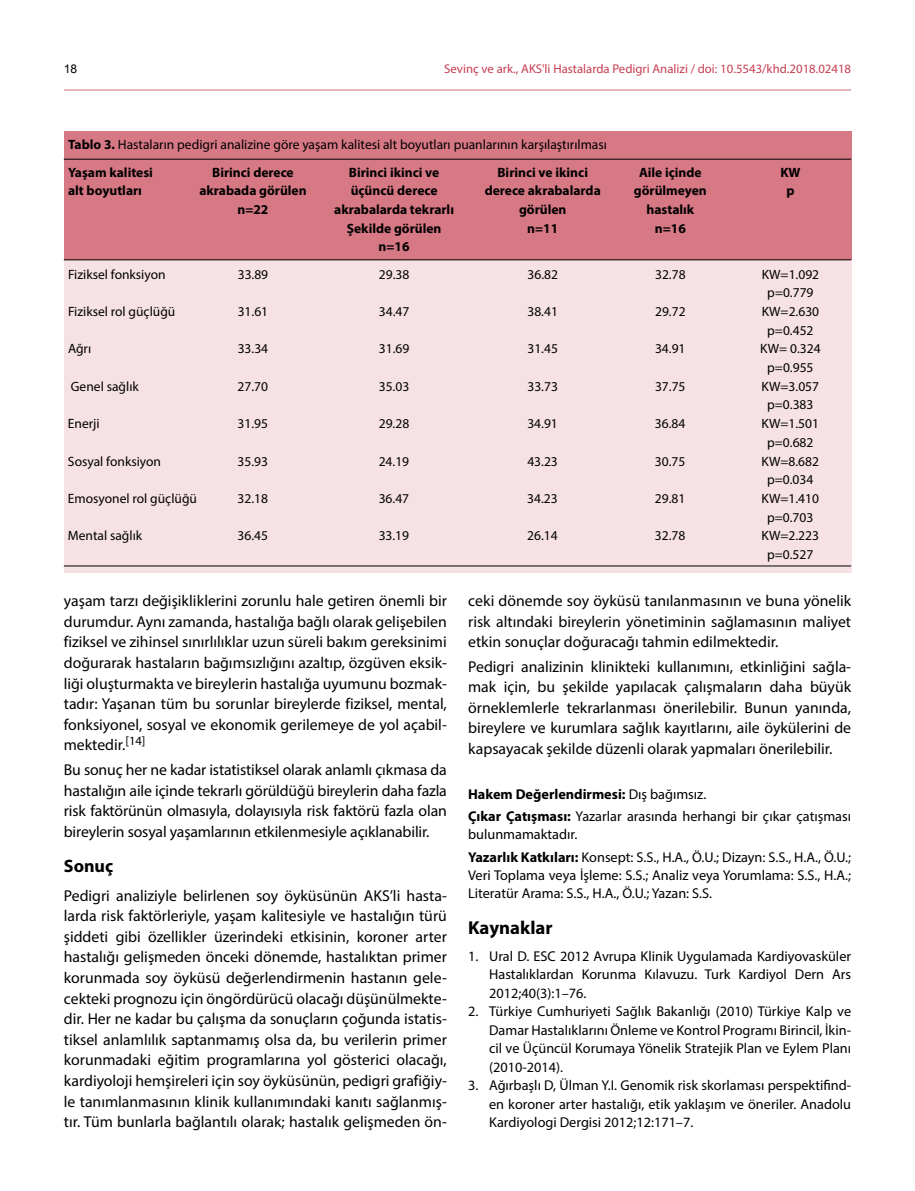
<style>
.page{position:relative;width:915px;height:1191px;background:#fff}
.page>*{position:absolute;margin:0;border:0;box-sizing:border-box;transform-origin:0 0}
.t1{font:700 18.75px "Myriad Pro";color:#000}
.t2{font:700 18px "Myriad Pro";color:#000}
.t3{font:15.75px/20.5px "Myriad Pro";color:#000;text-align:justify}
.t4{font:14.25px/18.5px "Myriad Pro";color:#000}
.t5{font:13.5px/18.8px "Myriad Pro";color:#000;text-align:center}
.t6{font:700 13.5px "Myriad Pro";color:#000}
.t7{font:12.75px "Myriad Pro";color:#c63e51}
.t8{font:12px "Arial";color:#000}
.s1{font-weight:700}
</style>
<div class="page">
<hr style="left:64px;top:89px;width:786px;height:2px;background:#e29fa8">
<div style="left:64px;top:163px;width:786px;height:410px;background:#f6e2e5"></div>
<div style="left:64px;top:131px;width:786px;height:128px;background:#d77885"></div>
<hr style="left:64px;top:159px;width:786px;height:1px;background:#000">
<hr style="left:64px;top:259px;width:786px;height:1px;background:#000">
<hr style="left:64px;top:566px;width:786px;height:1px;background:#000">
<p class="t8" style="left:64px;top:60px;width:15px">18</p>
<p class="t7" style="left:444px;top:61px;width:408px">Sevinç ve ark., AKS'li Hastalarda Pedigri Analizi / doi: 10.5543/khd.2018.02418</p>
<p class="t5" style="left:68px;top:131px;width:540px;line-height:27.2px;text-align:left"><span class="s1">Tablo 3.</span> Hastaların pedigri analizine göre yaşam kalitesi alt boyutları puanlarının karşılaştırılması<br><span class="s1">Yaşam kalitesi</span></p>
<p class="t6" style="left:212px;top:163px;width:83px">Birinci derece</p>
<p class="t6" style="left:349px;top:163px;width:92px">Birinci ikinci ve</p>
<p class="t6" style="left:497px;top:163px;width:92px">Birinci ve ikinci</p>
<p class="t6" style="left:638px;top:163px;width:64px">Aile içinde</p>
<p class="t6" style="left:780px;top:163px;width:22px">KW</p>
<p class="t6" style="left:68px;top:182px;width:75px">alt boyutları</p>
<p class="t6" style="left:199px;top:182px;width:109px">akrabada görülen</p>
<p class="t6" style="left:350px;top:182px;width:88px">üçüncü derece</p>
<p class="t6" style="left:484px;top:182px;width:118px">derece akrabalarda</p>
<p class="t6" style="left:633px;top:182px;width:74px">görülmeyen</p>
<p class="t6" style="left:786px;top:182px;width:10px">p</p>
<p class="t6" style="left:237px;top:201px;width:32px">n=22</p>
<p class="t6" style="left:334px;top:201px;width:121px">akrabalarda tekrarlı</p>
<p class="t6" style="left:519px;top:201px;width:49px">görülen</p>
<p class="t6" style="left:646px;top:201px;width:49px">hastalık</p>
<p class="t6" style="left:346px;top:219px;width:96px">Şekilde görülen</p>
<p class="t6" style="left:527px;top:219px;width:32px">n=11</p>
<p class="t6" style="left:654px;top:219px;width:32px">n=16</p>
<p class="t6" style="left:378px;top:238px;width:32px">n=16</p>
<p class="t5" style="left:68px;top:264px;width:99px">Fiziksel fonksiyon</p>
<p class="t5" style="left:238px;top:264px;width:32px">33.89</p>
<p class="t5" style="left:379px;top:264px;width:32px">29.38</p>
<p class="t5" style="left:527px;top:264px;width:32px">36.82</p>
<p class="t5" style="left:655px;top:264px;width:32px">32.78</p>
<p class="t5" style="left:761px;top:264px;width:59px">KW=1.092 p=0.779</p>
<p class="t5" style="left:68px;top:302px;width:109px">Fiziksel rol güçlüğü</p>
<p class="t5" style="left:237px;top:302px;width:32px">31.61</p>
<p class="t5" style="left:378px;top:302px;width:32px">34.47</p>
<p class="t5" style="left:527px;top:302px;width:32px">38.41</p>
<p class="t5" style="left:654px;top:302px;width:32px">29.72</p>
<p class="t5" style="left:761px;top:302px;width:59px">KW=2.630 p=0.452</p>
<p class="t5" style="left:68px;top:339px;width:25px">Ağrı</p>
<p class="t5" style="left:237px;top:339px;width:32px">33.34</p>
<p class="t5" style="left:378px;top:339px;width:32px">31.69</p>
<p class="t5" style="left:527px;top:339px;width:32px">31.45</p>
<p class="t5" style="left:654px;top:339px;width:32px">34.91</p>
<p class="t5" style="left:760px;top:339px;width:62px">KW= 0.324 p=0.955</p>
<p class="t5" style="left:71px;top:377px;width:69px">Genel sağlık</p>
<p class="t5" style="left:237px;top:377px;width:32px">27.70</p>
<p class="t5" style="left:378px;top:377px;width:32px">35.03</p>
<p class="t5" style="left:527px;top:377px;width:32px">33.73</p>
<p class="t5" style="left:654px;top:377px;width:32px">37.75</p>
<p class="t5" style="left:761px;top:377px;width:59px">KW=3.057 p=0.383</p>
<p class="t5" style="left:68px;top:414px;width:33px">Enerji</p>
<p class="t5" style="left:237px;top:414px;width:32px">31.95</p>
<p class="t5" style="left:378px;top:414px;width:32px">29.28</p>
<p class="t5" style="left:527px;top:414px;width:32px">34.91</p>
<p class="t5" style="left:654px;top:414px;width:32px">36.84</p>
<p class="t5" style="left:761px;top:414px;width:59px">KW=1.501 p=0.682</p>
<p class="t5" style="left:68px;top:451px;width:94px">Sosyal fonksiyon</p>
<p class="t5" style="left:237px;top:451px;width:32px">35.93</p>
<p class="t5" style="left:378px;top:451px;width:32px">24.19</p>
<p class="t5" style="left:527px;top:451px;width:32px">43.23</p>
<p class="t5" style="left:654px;top:451px;width:32px">30.75</p>
<p class="t5" style="left:761px;top:451px;width:59px">KW=8.682 p=0.034</p>
<p class="t5" style="left:68px;top:489px;width:130px">Emosyonel rol güçlüğü</p>
<p class="t5" style="left:237px;top:489px;width:32px">32.18</p>
<p class="t5" style="left:378px;top:489px;width:32px">36.47</p>
<p class="t5" style="left:527px;top:489px;width:32px">34.23</p>
<p class="t5" style="left:654px;top:489px;width:32px">29.81</p>
<p class="t5" style="left:761px;top:489px;width:59px">KW=1.410 p=0.703</p>
<p class="t5" style="left:68px;top:526px;width:76px">Mental sağlık</p>
<p class="t5" style="left:237px;top:526px;width:32px">36.45</p>
<p class="t5" style="left:378px;top:526px;width:32px">33.19</p>
<p class="t5" style="left:527px;top:526px;width:32px">26.14</p>
<p class="t5" style="left:654px;top:526px;width:32px">32.78</p>
<p class="t5" style="left:761px;top:526px;width:59px">KW=2.223 p=0.527</p>
<p class="t3" style="left:64px;top:590px;width:384px">yaşam tarzı değişikliklerini zorunlu hale getiren önemli bir durumdur. Aynı zamanda, hastalığa bağlı olarak gelişebilen fiziksel ve zihinsel sınırlılıklar uzun süreli bakım gereksinimi doğurarak hastaların bağımsızlığını azaltıp, özgüven eksik&shy;liği oluşturmakta ve bireylerin hastalığa uyumunu bozmak&shy;tadır: Yaşanan tüm bu sorunlar bireylerde fiziksel, mental, fonksiyonel, sosyal ve ekonomik gerilemeye de yol açabil&shy;mektedir.<sup>[14]</sup></p>
<p class="t3" style="left:64px;top:759px;width:384px">Bu sonuç her ne kadar istatistiksel olarak anlamlı çıkmasa da hastalığın aile içinde tekrarlı görüldüğü bireylerin daha fazla risk faktörünün olmasıyla, dolayısıyla risk faktörü fazla olan bireylerin sosyal yaşamlarının etkilenmesiyle açıklanabilir.</p>
<p class="t2" style="left:64px;top:854px;width:51px">Sonuç</p>
<p class="t3" style="left:64px;top:885px;width:384px">Pedigri analiziyle belirlenen soy öyküsünün AKS’li hasta&shy;larda risk faktörleriyle, yaşam kalitesiyle ve hastalığın türü şiddeti gibi özellikler üzerindeki etkisinin, koroner arter hastalığı gelişmeden önceki dönemde, hastalıktan primer korunmada soy öyküsü değerlendirmenin hastanın gele&shy;cekteki prognozu için öngördürücü olacağı düşünülmekte&shy;dir. Her ne kadar bu çalışma da sonuçların çoğunda istatis&shy;tiksel anlamlılık saptanmamış olsa da, bu verilerin primer korunmadaki eğitim programlarına yol gösterici olacağı, kardiyoloji hemşireleri için soy öyküsünün, pedigri grafiğiy&shy;le tanımlanmasının klinik kullanımındaki kanıtı sağlanmış&shy;tır. Tüm bunlarla bağlantılı olarak; hastalık gelişmeden ön-</p>
<p class="t3" style="left:468px;top:590px;width:384px">ceki dönemde soy öyküsü tanılanmasının ve buna yönelik risk altındaki bireylerin yönetiminin sağlamasının maliyet etkin sonuçlar doğuracağı tahmin edilmektedir.</p>
<p class="t3" style="left:468px;top:656px;width:384px">Pedigri analizinin klinikteki kullanımını, etkinliğini sağla&shy;mak için, bu şekilde yapılacak çalışmaların daha büyük örneklemlerle tekrarlanması önerilebilir. Bunun yanında, bireylere ve kurumlara sağlık kayıtlarını, aile öykülerini de kapsayacak şekilde düzenli olarak yapmaları önerilebilir.</p>
<p class="t4" style="left:468px;top:782px;width:384px;line-height:22.5px"><span class="s1">Hakem Değerlendirmesi:</span> Dış bağımsız.<br><span class="s1">Çıkar Çatışması:</span> Yazarlar arasında herhangi bir çıkar çatışması</p>
<p class="t4" style="left:468px;top:823px;width:384px;line-height:22.5px">bulunmamaktadır.<br><span class="s1">Yazarlık Katkıları:</span> Konsept: S.S., H.A., Ö.U.; Dizayn: S.S., H.A., Ö.U.;</p>
<p class="t4" style="left:468px;top:866px;width:384px">Veri Toplama veya İşleme: S.S.; Analiz veya Yorumlama: S.S., H.A.;<br>Literatür Arama: S.S., H.A., Ö.U.; Yazan: S.S.</p>
<p class="t1" style="left:468px;top:915px;width:86px">Kaynaklar</p>
<p class="t4" style="left:489px;top:946px;width:363px;text-align:justify;text-indent:-21px">1. Ural D. ESC 2012 Avrupa Klinik Uygulamada Kardiyovasküler Hastalıklardan Korunma Kılavuzu. Turk Kardiyol Dern Ars 2012;40(3):1–76.</p>
<p class="t4" style="left:489px;top:1002px;width:363px;text-align:justify;text-indent:-21px">2. Türkiye Cumhuriyeti Sağlık Bakanlığı (2010) Türkiye Kalp ve Damar Hastalıklarını Önleme ve Kontrol Programı Birincil, İkin&shy;cil ve Üçüncül Korumaya Yönelik Stratejik Plan ve Eylem Planı (2010-2014).</p>
<p class="t4" style="left:489px;top:1076px;width:363px;text-align:justify;text-indent:-21px">3. Ağırbaşlı D, Ülman Y.I. Genomik risk skorlaması perspektifind&shy;en koroner arter hastalığı, etik yaklaşım ve öneriler. Anadolu Kardiyologi Dergisi 2012;12:171–7.</p>
</div>
